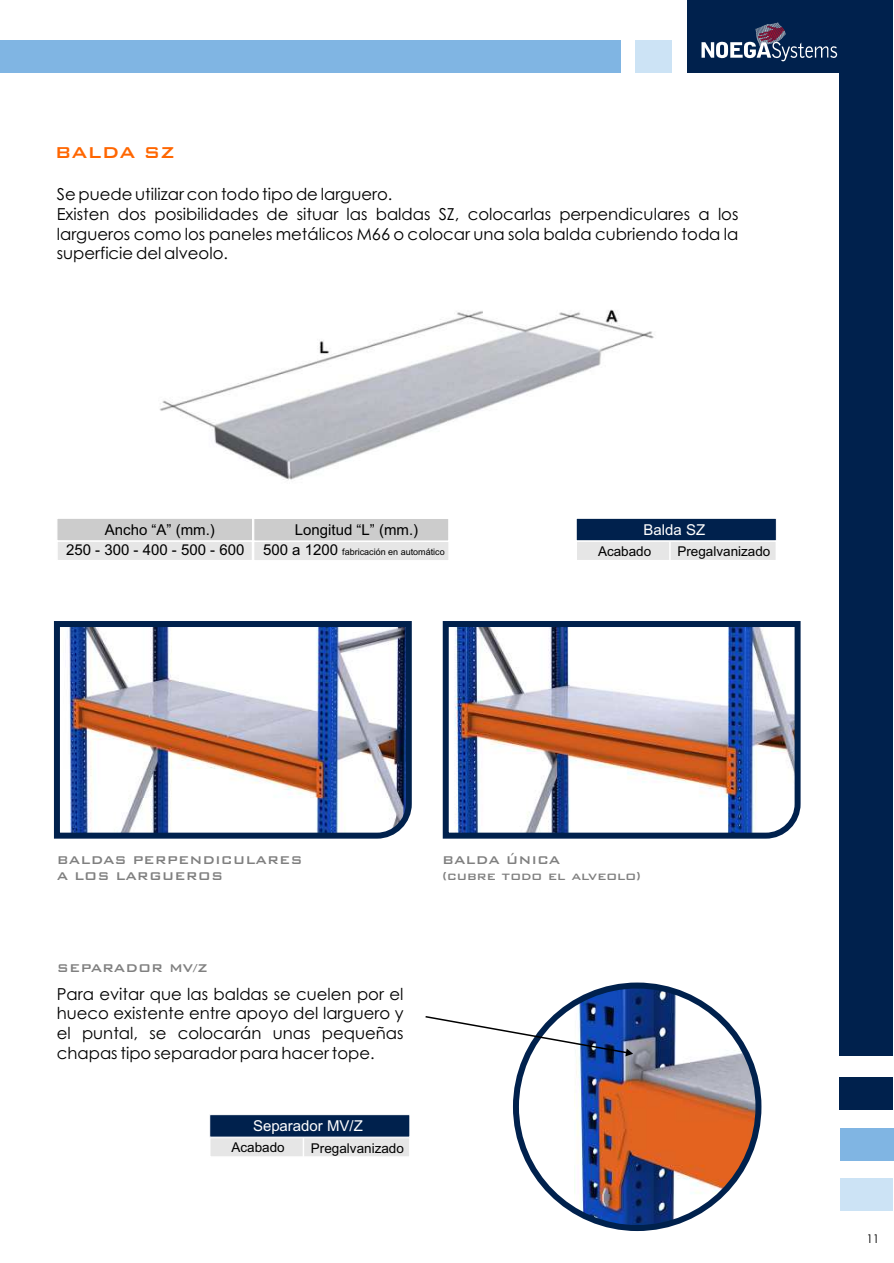
<style>
.page{position:relative;width:894px;height:1263px;background:#fff}
.page>*{position:absolute;margin:0;border:0;box-sizing:border-box;transform-origin:0 0}
.t1{font:21px "Bank Gothic Md BT";color:#f60}
.t2{font:16.5px/19.6px "Century Gothic";color:#000}
.t3{font:15px/15.8px "Bank Gothic Md BT";color:#808080}
.t4{font:15px/20.4px "Arial";color:#000}
.t5{font:15px "Arial";color:#fff}
.t6{font:13.5px "Arial";color:#000}
.t7{font:12px "Century Gothic";color:#000}
.t8{font:9px "Arial";color:#000}
.s1{font-size:15px}
</style>
<div class="page">
<div style="left:687px;top:0;width:206px;height:73px;background:#00214d"></div>
<div style="left:636px;top:40px;width:36px;height:33px;background:#cce3f5"></div>
<div style="left:0;top:40px;width:621px;height:33px;background:#80b5e3"></div>
<div style="left:840px;top:0;width:53px;height:1056px;background:#00214d"></div>
<div style="left:840px;top:1128px;width:53px;height:32px;background:#80b5e3"></div>
<div style="left:840px;top:1179px;width:53px;height:32px;background:#cce3f5"></div>
<div style="left:840px;top:1077px;width:53px;height:33px;background:#00214d"></div>
<div style="left:56px;top:540px;width:197px;height:21px;background:#e6e6e6;border:2px solid #fff"></div>
<div style="left:57px;top:518px;width:196px;height:23px;background:#ccc;border:1px solid #fff"></div>
<div style="left:253px;top:541px;width:197px;height:21px;background:#e6e6e6;border:2px solid #fff"></div>
<div style="left:253px;top:518px;width:196px;height:23px;background:#ccc;border:1px solid #fff"></div>
<img style="left:159px;top:309px;width:495px;height:171px">
<div style="left:576px;top:540px;width:201px;height:21px;background:#e6e6e6;border:2px solid #fff"></div>
<div style="left:576px;top:518px;width:201px;height:23px;background:#00214d;border:1px solid #fff"></div>
<svg style="left:669px;top:542px;width:2px;height:18px"></svg>
<div style="left:209px;top:1137px;width:202px;height:21px;background:#e6e6e6;border:2px solid #fff"></div>
<div style="left:209px;top:1114px;width:201px;height:23px;background:#00214d;border:1px solid #fff"></div>
<svg style="left:303px;top:1138px;width:1px;height:19px"></svg>
<img style="left:53px;top:621px;width:359px;height:218px">
<img style="left:442px;top:621px;width:359px;height:218px">
<img style="left:575px;top:986px;width:183px;height:242px">
<div style="left:513px;top:983px;width:248px;height:248px;border:6px solid #00214d;border-radius:50%"></div>
<svg style="left:425px;top:1016px;width:208px;height:40px"></svg>
<svg style="left:702px;top:23px;width:135px;height:38px"></svg>
<p class="t1" style="left:55px;top:142px;width:122px">BALDA SZ</p>
<p class="t2" style="left:57px;top:186px;width:683px">Se puede utilizar con todo tipo de larguero.<br>Existen dos posibilidades de situar las baldas SZ, colocarlas perpendiculares a los largueros como los paneles metálicos M66 o colocar una sola balda cubriendo toda la superficie del alveolo.</p>
<p class="t4" style="left:66px;top:521px;width:180px;text-indent:39px">Ancho “A” (mm.)<br>250 - 300 - 400 - 500 - 600</p>
<p class="t4" style="left:295px;top:521px;width:125px">Longitud “L” (mm.)</p>
<p class="t8" style="left:263px;top:549px;width:183px"><span class="s1">500 a 1200</span> fabricación en automático</p>
<p class="t5" style="left:644px;top:524px;width:63px">Balda SZ</p>
<p class="t6" style="left:598px;top:546px;width:55px">Acabado</p>
<p class="t6" style="left:677px;top:547px;width:95px">Pregalvanizado</p>
<p class="t3" style="left:57px;top:852px;width:247px">BALDAS PERPENDICULARES<br>A LOS LARGUEROS</p>
<p class="t3" style="left:57px;top:960px;width:152px">SEPARADOR MV/Z</p>
<p class="t2" style="left:57px;top:985px;width:348px;text-align:justify">Para evitar que las baldas se cuelen por el hueco existente entre apoyo del larguero y el puntal, se colocarán unas pequeñas chapas tipo separador para hacer tope.</p>
<p class="t5" style="left:253px;top:1120px;width:111px">Separador MV/Z</p>
<p class="t6" style="left:231px;top:1143px;width:55px">Acabado</p>
<p class="t6" style="left:311px;top:1143px;width:95px">Pregalvanizado</p>
<p class="t3" style="left:442px;top:852px;width:201px">BALDA ÚNICA<br>(cubre todo el alveolo)</p>
<p class="t7" style="left:866px;top:1234px;width:15px">11</p>
</div>
